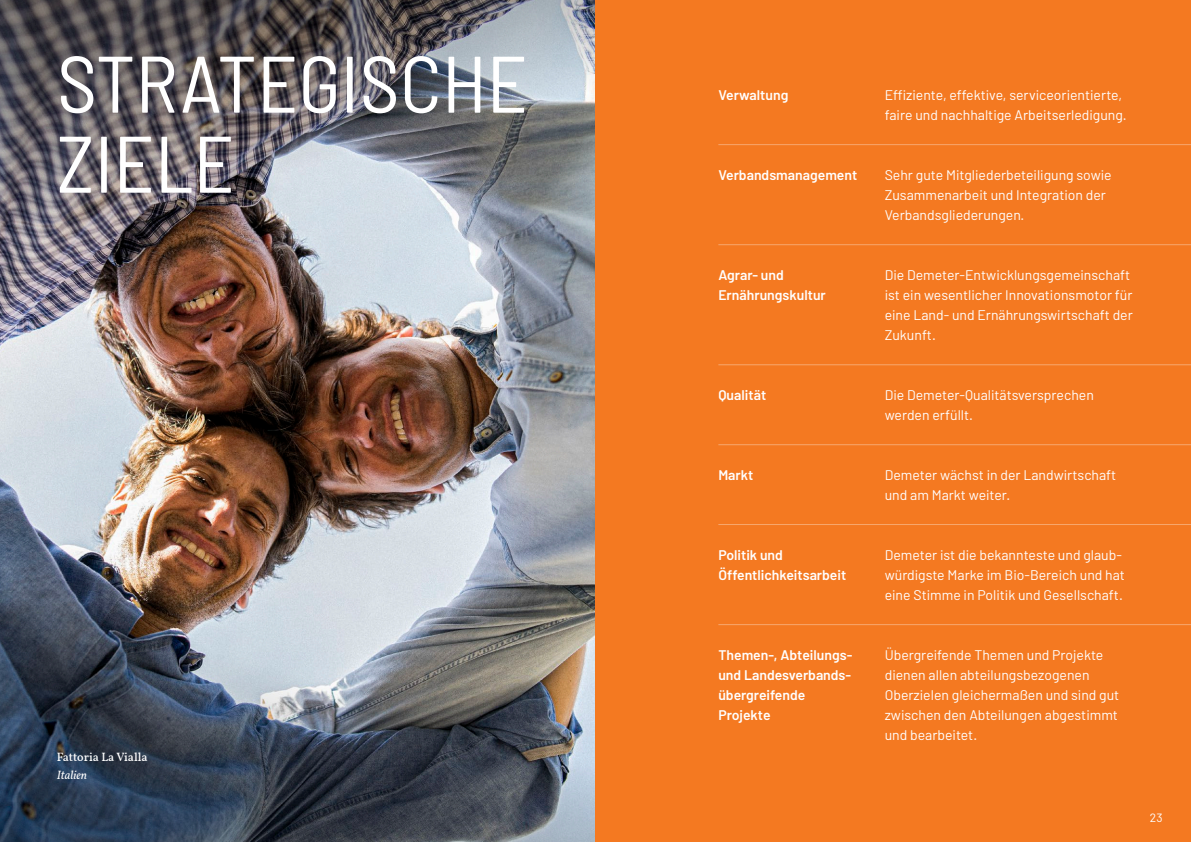
<style>
.page{position:relative;width:1191px;height:842px;background:#fff}
.page>*{position:absolute;margin:0;border:0;box-sizing:border-box;transform-origin:0 0}
.t1{font:semi-condensed 80px/80px "Barlow";color:#fff}
.t2{font:14px/20px "Barlow";color:#fff}
.t3{font:600 14px/20px "Barlow";color:#fff}
.t4{font:500 12px "Demeter Vollkorn";color:#fff}
.t5{font:italic 12px "Demeter Vollkorn";color:#fff}
.t6{font:12px "Barlow";color:#fff}
</style>
<div class="page">
<img style="left:0;top:0;width:595px;height:842px">
<div style="left:595px;top:0;width:596px;height:842px;background:#f47921"></div>
<hr style="left:718px;top:144px;width:473px;height:1px;background:#fff">
<hr style="left:718px;top:244px;width:473px;height:1px;background:#fff">
<hr style="left:718px;top:364px;width:473px;height:1px;background:#fff">
<hr style="left:718px;top:444px;width:473px;height:1px;background:#fff">
<hr style="left:718px;top:524px;width:473px;height:1px;background:#fff">
<hr style="left:718px;top:624px;width:473px;height:1px;background:#fff">
<h1 class="t1" style="left:57px;top:42px;width:473px">STRATEGISCHE<br>ZIELE</h1>
<p class="t4" style="left:57px;top:748px;width:92px">Fattoria La Vialla</p>
<p class="t5" style="left:57px;top:766px;width:32px">Italien</p>
<p class="t3" style="left:718px;top:85px;width:71px">Verwaltung</p>
<p class="t2" style="left:884px;top:84px;width:243px">Effiziente, effektive, serviceorientierte, faire und nachhaltige Arbeitserledigung.</p>
<p class="t3" style="left:718px;top:165px;width:141px">Verbandsmanagement</p>
<p class="t2" style="left:884px;top:164px;width:228px">Sehr gute Mitgliederbeteiligung sowie<br>Zusammenarbeit und Integration der<br>Verbandsgliederungen.</p>
<p class="t3" style="left:718px;top:265px;width:109px">Agrar- und<br>Ernährungskultur</p>
<p class="t2" style="left:884px;top:265px;width:250px">Die Demeter-Entwicklungsgemeinschaft ist ein wesentlicher Innovationsmotor für eine Land- und Ernährungswirtschaft der Zukunft.</p>
<p class="t3" style="left:718px;top:385px;width:49px">Qualität</p>
<p class="t2" style="left:884px;top:385px;width:211px">Die Demeter-Qualitätsversprechen werden erfüllt.</p>
<p class="t3" style="left:718px;top:465px;width:37px">Markt</p>
<p class="t2" style="left:884px;top:465px;width:233px">Demeter wächst in der Landwirtschaft und am Markt weiter.</p>
<p class="t3" style="left:718px;top:545px;width:129px">Politik und<br>Öffentlichkeitsarbeit</p>
<p class="t2" style="left:884px;top:545px;width:242px">Demeter ist die bekannteste und glaub&shy;würdigste Marke im Bio-Bereich und hat eine Stimme in Politik und Gesellschaft.</p>
<p class="t3" style="left:718px;top:645px;width:135px">Themen-, Abteilungs&shy;und Landesverbands&shy;übergreifende<br>Projekte</p>
<p class="t2" style="left:884px;top:645px;width:236px">Übergreifende Themen und Projekte dienen allen abteilungsbezogenen<br>Oberzielen gleichermaßen und sind gut zwischen den Abteilungen abgestimmt und bearbeitet.</p>
<p class="t6" style="left:1149px;top:810px;width:14px">23</p>
</div>
